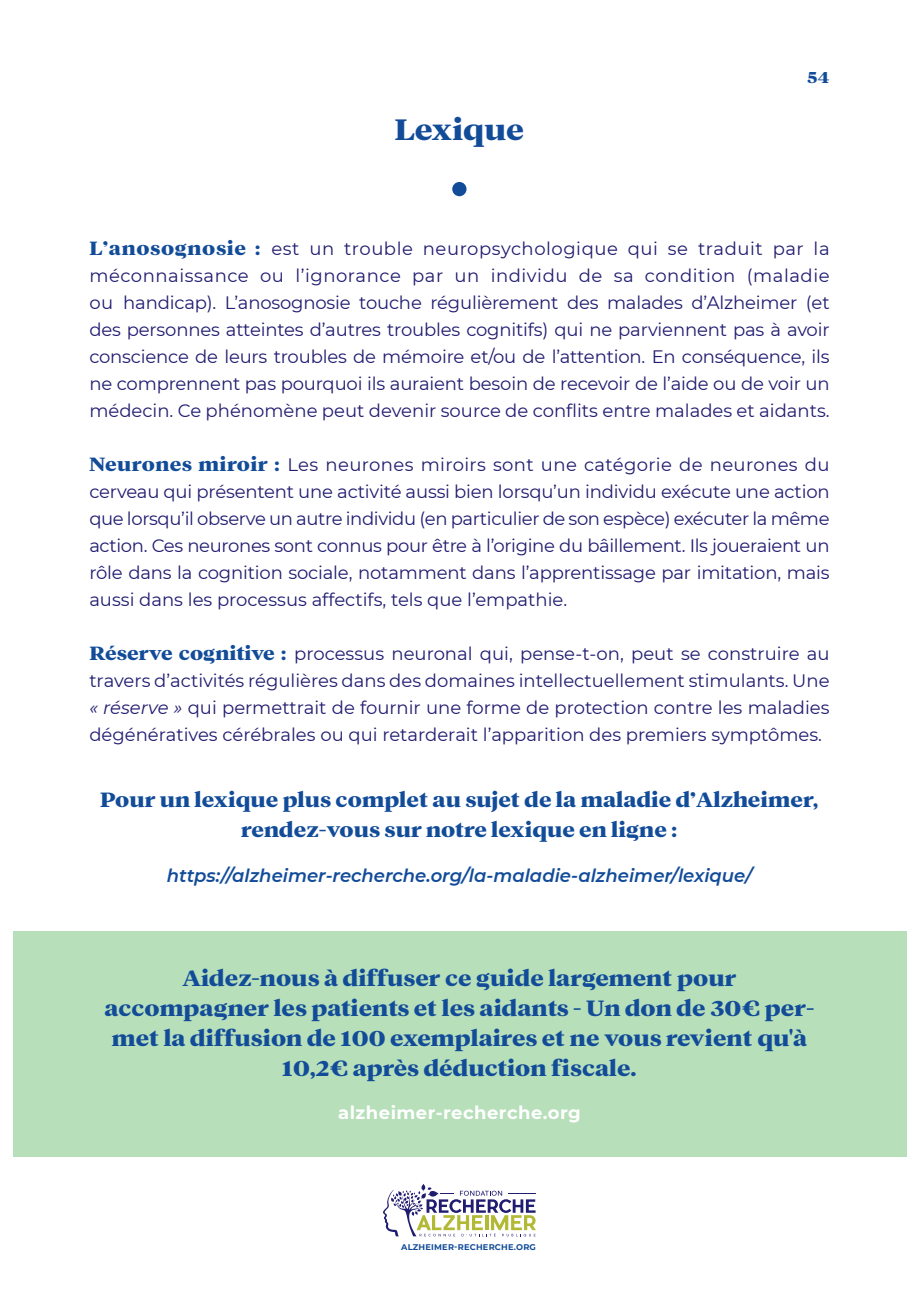
<style>
.page{position:relative;width:919px;height:1289px;background:#fff}
.page>*{position:absolute;margin:0;border:0;box-sizing:border-box;transform-origin:0 0}
.t1{font:30px "Cysan";color:#124c99}
.t2{font:22.5px/30px "Cysan";color:#124c99;text-align:center}
.t3{font:21px/30px "Cysan";color:#124c99;text-align:center}
.t4{font:18px/27px "Montserrat";color:#201c70;text-align:justify}
.t5{font:italic 600 18px "Montserrat";color:#124c99}
.t6{font:700 18px "Montserrat";letter-spacing:.025em;color:#fff}
.t7{font:16.5px "Cysan";color:#124c99}
.t8{font:700 8.25px "Montserrat";letter-spacing:.025em;color:#124c99}
.s1{font-family:"Cysan";font-size:19.5px;color:#124c99}
.s2{font-family:"Camijo Display";font-size:19.5px;color:#124c99}
.s3{font-style:italic}
.s4{font-family:"Camijo Display"}
</style>
<div class="page">
<div style="left:452px;top:182px;width:14px;height:14px;background:#124c99;border-radius:50%"></div>
<div style="left:13px;top:931px;width:893px;height:226px;background:#b7dfba"></div>
<svg style="left:383px;top:1184px;width:153px;height:52px"></svg>
<p class="t1" style="left:395px;top:112px;width:131px">Lexique</p>
<p class="t7" style="left:807px;top:67px;width:24px">54</p>
<p class="t4" style="left:89px;top:234px;width:741px"><span class="s1">L</span><span class="s2">’</span><span class="s1">anosognosie :</span> est un trouble neuropsychologique qui se traduit par la méconnaissance ou l’ignorance par un individu de sa condition (maladie ou handicap). L’anosognosie touche régulièrement des malades d’Alzheimer (et des personnes atteintes d’autres troubles cognitifs) qui ne parviennent pas à avoir conscience de leurs troubles de mémoire et/ou de l’attention. En conséquence, ils ne comprennent pas pourquoi ils auraient besoin de recevoir de l’aide ou de voir un médecin. Ce phénomène peut devenir source de conflits entre malades et aidants.</p>
<p class="t4" style="left:89px;top:450px;width:741px"><span class="s1">Neurones miroir :</span> Les neurones miroirs sont une catégorie de neurones du cerveau qui présentent une activité aussi bien lorsqu’un individu exécute une action que lorsqu’il observe un autre individu (en particulier de son espèce) exécuter la même action. Ces neurones sont connus pour être à l’origine du bâillement. Ils joueraient un rôle dans la cognition sociale, notamment dans l’apprentissage par imitation, mais aussi dans les processus affectifs, tels que l’empathie.</p>
<p class="t4" style="left:89px;top:639px;width:741px"><span class="s1">Réserve cognitive :</span> processus neuronal qui, pense‐t‐on, peut se construire au travers d’activités régulières dans des domaines intellectuellement stimulants. Une <span class="s3">« réserve »</span> qui permettrait de fournir une forme de protection contre les maladies dégénératives cérébrales ou qui retarderait l’apparition des premiers symptômes.</p>
<p class="t3" style="left:100px;top:786px;width:720px">Pour un lexique plus complet au sujet de la maladie d<span class="s4">’</span>Alzheimer, rendez-vous sur notre lexique en ligne :</p>
<p class="t5" style="left:167px;top:863px;width:586px">https://alzheimer-recherche.org/la-maladie-alzheimer/lexique/</p>
<p class="t2" style="left:182px;top:964px;width:555px">Aidez-nous à diffuser ce guide largement pour</p>
<p class="t2" style="left:104px;top:994px;width:711px">accompagner les patients et les aidants - Un don de 30€ per&shy;met la diffusion de 100 exemplaires et ne vous revient qu'à<br>10,2€ après déduction fiscale.</p>
<p class="t6" style="left:338px;top:1099px;width:244px">alzheimer-recherche.org</p>
<p class="t8" style="left:401px;top:1240px;width:136px">ALZHEIMER-RECHERCHE.ORG</p>
</div>
